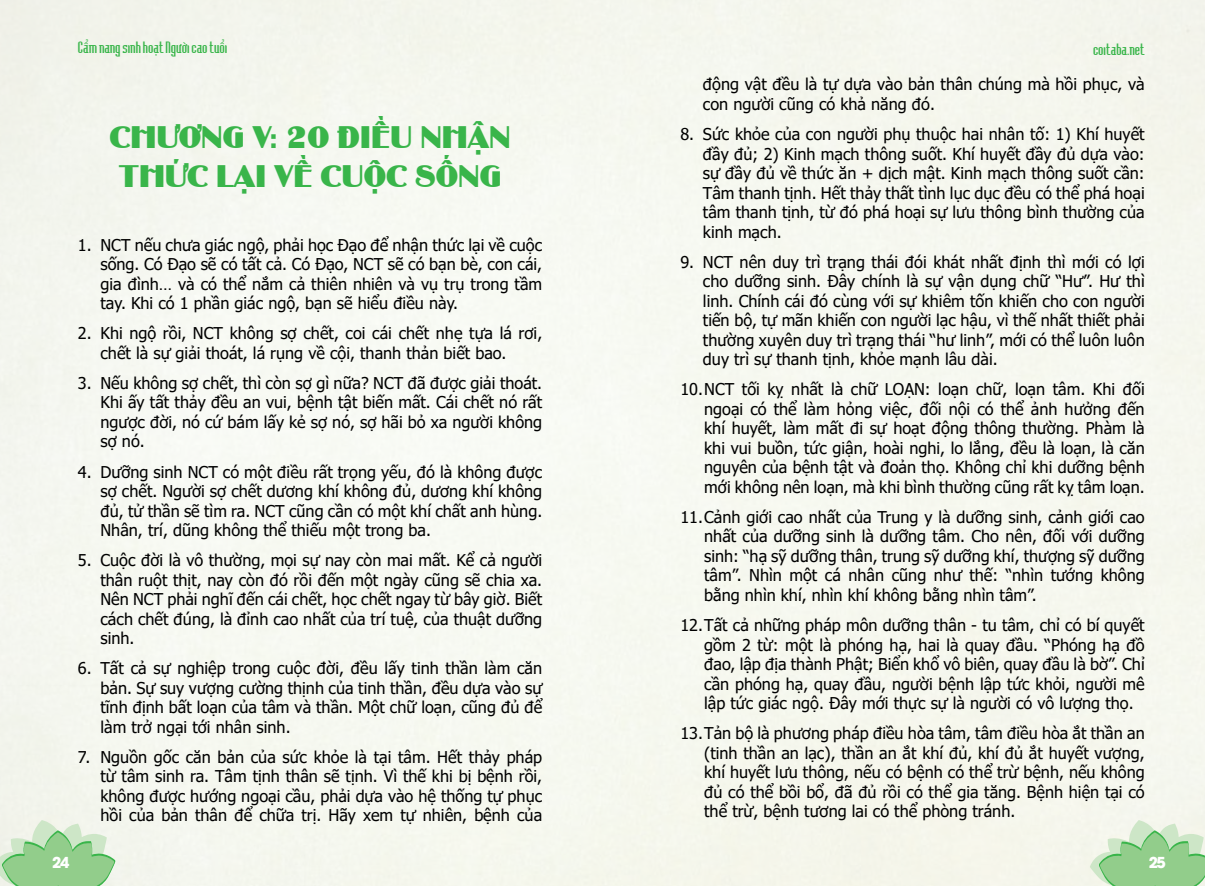
<style>
.page{position:relative;width:1205px;height:886px;background:#fff}
.page>*{position:absolute;margin:0;border:0;box-sizing:border-box;transform-origin:0 0}
.t1{font:32.5px/39px "UVN Binh Duong";color:#39b54a}
.t2{font:16.25px/19.5px "Tahoma";color:#000;text-align:justify}
.t3{font:15px "UVN Hai Ba Trung";color:#39b54a}
.t4{font:700 15px "UTM Avo";color:#fff}
</style>
<div class="page">
<svg style="left:0;top:820px;width:115px;height:66px;background:#b2daad"></svg>
<svg style="left:1090px;top:820px;width:115px;height:66px;background:#b4dbae"></svg>
<p class="t3" style="left:78px;top:36px;width:151px">Cẩm nang sinh hoạt Người cao tuổi</p>
<p class="t3" style="left:1093px;top:38px;width:53px">coitaba.net</p>
<h1 class="t1" style="left:110px;top:116px;width:402px">CHƯƠNG V: 20 ĐIỀU NHẬN<br>THỨC LẠI VỀ CUỘC SỐNG</h1>
<p class="t2" style="left:100px;top:236px;width:443px;text-indent:-23px">1. NCT nếu chưa giác ngộ, phải học Đạo để nhận thức lại về cuộc sống. Có Đạo sẽ có tất cả. Có Đạo, NCT sẽ có bạn bè, con cái, gia đình… và có thể nắm cả thiên nhiên và vụ trụ trong tầm tay. Khi có 1 phần giác ngộ, bạn sẽ hiểu điều này.</p>
<p class="t2" style="left:100px;top:324px;width:443px;text-indent:-23px">2. Khi ngộ rồi, NCT không sợ chết, coi cái chết nhẹ tựa lá rơi, chết là sự giải thoát, lá rụng về cội, thanh thản biết bao.</p>
<p class="t2" style="left:100px;top:374px;width:443px;text-indent:-23px">3. Nếu không sợ chết, thì còn sợ gì nữa? NCT đã được giải thoát.<br>Khi ấy tất thảy đều an vui, bệnh tật biến mất. Cái chết nó rất ngược đời, nó cứ bám lấy kẻ sợ nó, sợ hãi bỏ xa người không sợ nó.</p>
<p class="t2" style="left:100px;top:463px;width:443px;text-indent:-23px">4. Dưỡng sinh NCT có một điều rất trọng yếu, đó là không được sợ chết. Người sợ chết dương khí không đủ, dương khí không đủ, tử thần sẽ tìm ra. NCT cũng cần có một khí chất anh hùng.<br>Nhân, trí, dũng không thể thiếu một trong ba.</p>
<p class="t2" style="left:100px;top:551px;width:443px;text-indent:-23px">5. Cuộc đời là vô thường, mọi sự nay còn mai mất. Kể cả người thân ruột thịt, nay còn đó rồi đến một ngày cũng sẽ chia xa.<br>Nên NCT phải nghĩ đến cái chết, học chết ngay từ bây giờ. Biết cách chết đúng, là đỉnh cao nhất của trí tuệ, của thuật dưỡng sinh.</p>
<p class="t2" style="left:100px;top:659px;width:443px;text-indent:-23px">6. Tất cả sự nghiệp trong cuộc đời, đều lấy tinh thần làm căn bản. Sự suy vượng cường thịnh của tinh thần, đều dựa vào sự tĩnh định bất loạn của tâm và thần. Một chữ loạn, cũng đủ để làm trở ngại tới nhân sinh.</p>
<p class="t2" style="left:100px;top:748px;width:443px;text-indent:-22px">7. Nguồn gốc căn bản của sức khỏe là tại tâm. Hết thảy pháp từ tâm sinh ra. Tâm tịnh thân sẽ tịnh. Vì thế khi bị bệnh rồi, không được hướng ngoại cầu, phải dựa vào hệ thống tự phục hồi của bản thân để chữa trị. Hãy xem tự nhiên, bệnh của</p>
<p class="t2" style="left:703px;top:76px;width:443px">động vật đều là tự dựa vào bản thân chúng mà hồi phục, và con người cũng có khả năng đó.</p>
<p class="t2" style="left:703px;top:125px;width:443px;text-indent:-23px">8. Sức khỏe của con người phụ thuộc hai nhân tố: 1) Khí huyết đầy đủ; 2) Kinh mạch thông suốt. Khí huyết đầy đủ dựa vào: sự đầy đủ về thức ăn + dịch mật. Kinh mạch thông suốt cần:<br>Tâm thanh tịnh. Hết thảy thất tình lục dục đều có thể phá hoại tâm thanh tịnh, từ đó phá hoại sự lưu thông bình thường của kinh mạch.</p>
<p class="t2" style="left:703px;top:253px;width:443px;text-indent:-23px">9. NCT nên duy trì trạng thái đói khát nhất định thì mới có lợi cho dưỡng sinh. Đây chính là sự vận dụng chữ “Hư”. Hư thì linh. Chính cái đó cùng với sự khiêm tốn khiến cho con người tiến bộ, tự mãn khiến con người lạc hậu, vì thế nhất thiết phải thường xuyên duy trì trạng thái “hư linh”, mới có thể luôn luôn duy trì sự thanh tịnh, khỏe mạnh lâu dài.</p>
<p class="t2" style="left:704px;top:381px;width:442px;text-indent:-24px">10.NCT tối kỵ nhất là chữ LOẠN: loạn chữ, loạn tâm. Khi đối ngoại có thể làm hỏng việc, đối nội có thể ảnh hưởng đến khí huyết, làm mất đi sự hoạt động thông thường. Phàm là khi vui buồn, tức giận, hoài nghi, lo lắng, đều là loạn, là căn nguyên của bệnh tật và đoản thọ. Không chỉ khi dưỡng bệnh mới không nên loạn, mà khi bình thường cũng rất kỵ tâm loạn.</p>
<p class="t2" style="left:704px;top:508px;width:442px;text-indent:-24px">11.Cảnh giới cao nhất của Trung y là dưỡng sinh, cảnh giới cao nhất của dưỡng sinh là dưỡng tâm. Cho nên, đối với dưỡng sinh: “hạ sỹ dưỡng thân, trung sỹ dưỡng khí, thượng sỹ dưỡng tâm”. Nhìn một cá nhân cũng như thế: “nhìn tướng không bằng nhìn khí, nhìn khí không bằng nhìn tâm”.</p>
<p class="t2" style="left:704px;top:616px;width:442px;text-indent:-24px">12.Tất cả những pháp môn dưỡng thân - tu tâm, chỉ có bí quyết gồm 2 từ: một là phóng hạ, hai là quay đầu. “Phóng hạ đồ đao, lập địa thành Phật; Biển khổ vô biên, quay đầu là bờ”. Chỉ cần phóng hạ, quay đầu, người bệnh lập tức khỏi, người mê lập tức giác ngộ. Đây mới thực sự là người có vô lượng thọ.</p>
<p class="t2" style="left:704px;top:724px;width:442px;text-indent:-24px">13.Tản bộ là phương pháp điều hòa tâm, tâm điều hòa ắt thần an (tinh thần an lạc), thần an ắt khí đủ, khí đủ ắt huyết vượng, khí huyết lưu thông, nếu có bệnh có thể trừ bệnh, nếu không đủ có thể bồi bổ, đã đủ rồi có thể gia tăng. Bệnh hiện tại có thể trừ, bệnh tương lai có thể phòng tránh.</p>
<p class="t4" style="left:52px;top:849px;width:19px">24</p>
<p class="t4" style="left:1148px;top:849px;width:19px">25</p>
</div>
